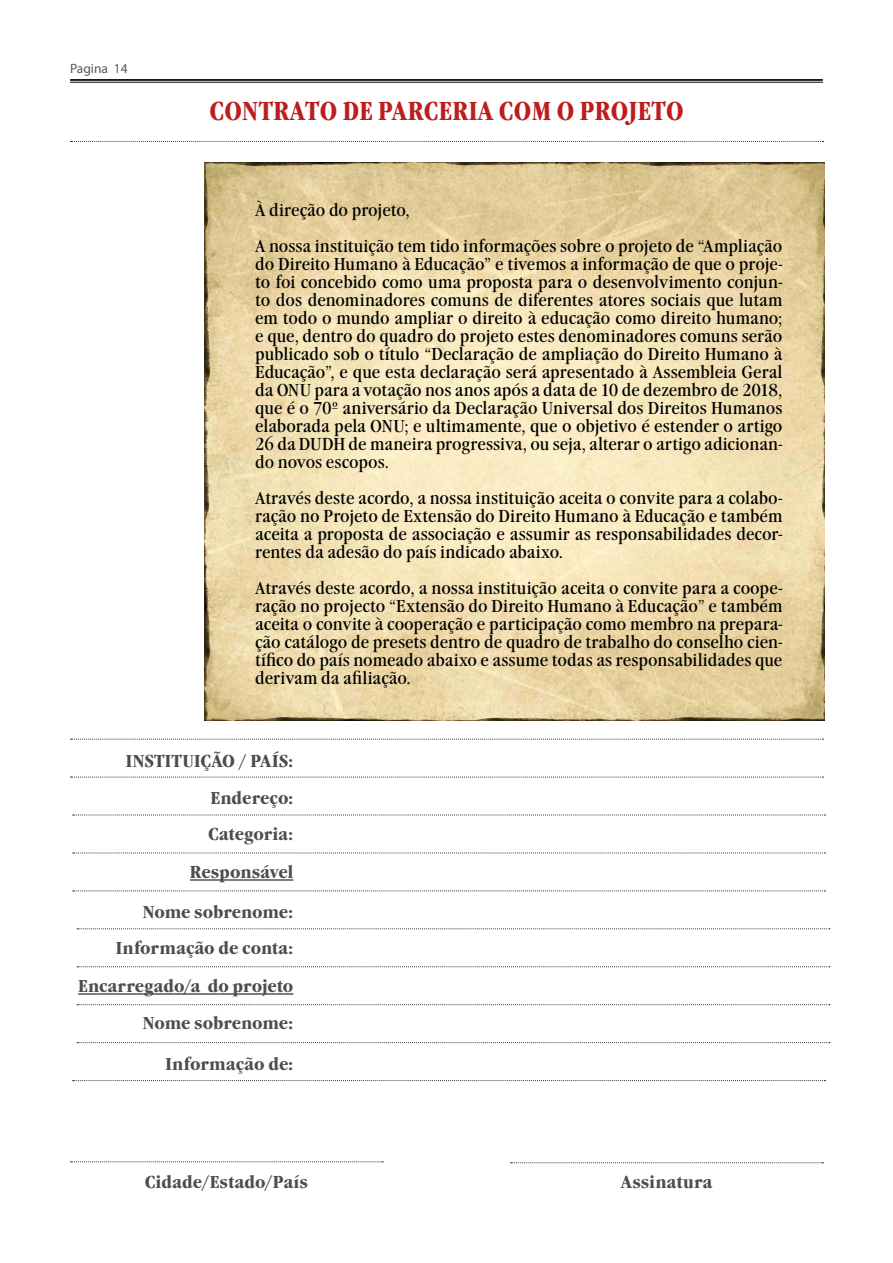
<style>
.page{position:relative;width:893px;height:1263px;background:#fff}
.page>*{position:absolute;margin:0;border:0;box-sizing:border-box;transform-origin:0 0}
.t1{font:700 condensed 27px "Garamond Itc TOT";letter-spacing:.015em;color:#bd1d1d}
.t2{font:condensed 18px/18px "Garamond Itc TOT";color:#000;text-align:justify;scale:1.1 1}
.t3{font:700 condensed 18px/37px "Garamond Itc TOT";color:#4d4d4c;text-align:right;scale:1.1 1}
.t4{font:13.5px "Myriad Pro";color:#575756}
</style>
<div class="page">
<hr style="left:70px;top:79px;width:753px;height:2px;background:#000">
<hr style="left:70px;top:82px;width:753px;height:1px;background:#000">
<svg style="left:71px;top:141px;width:752px;height:1px"></svg>
<hr style="left:190px;top:879px;width:103px;height:2px;background:#4d4d4c">
<hr style="left:78px;top:993px;width:215px;height:2px;background:#4d4d4c">
<svg style="left:73px;top:814px;width:753px;height:1px"></svg>
<svg style="left:73px;top:890px;width:753px;height:1px"></svg>
<svg style="left:77px;top:966px;width:753px;height:1px"></svg>
<svg style="left:73px;top:852px;width:753px;height:1px"></svg>
<svg style="left:77px;top:928px;width:753px;height:1px"></svg>
<svg style="left:77px;top:1004px;width:753px;height:1px"></svg>
<svg style="left:77px;top:1042px;width:753px;height:1px"></svg>
<svg style="left:71px;top:777px;width:752px;height:1px"></svg>
<svg style="left:511px;top:1162px;width:312px;height:1px"></svg>
<svg style="left:71px;top:1161px;width:312px;height:1px"></svg>
<svg style="left:73px;top:1080px;width:753px;height:1px"></svg>
<svg style="left:71px;top:739px;width:752px;height:1px"></svg>
<img style="left:204px;top:162px;width:621px;height:558px">
<p class="t4" style="left:70px;top:60px;width:59px">Pagina 14</p>
<h1 class="t1" style="left:209px;top:96px;width:476px">CONTRATO DE PARCERIA COM O PROJETO</h1>
<p class="t2" style="left:255px;top:192px;width:481px;line-height:36px">À direção do projeto,<br>A nossa instituição tem tido informações sobre o projeto de “Ampliação</p>
<p class="t2" style="left:255px;top:255px;width:481px">do Direito Humano à Educação” e tivemos a informação de que o proje&shy;to foi concebido como uma proposta para o desenvolvimento conjun&shy;to dos denominadores comuns de diferentes atores sociais que lutam em todo o mundo ampliar o direito à educação como direito humano; e que, dentro do quadro do projeto estes denominadores comuns serão publicado sob o título “Declaração de ampliação do Direito Humano à Educação”, e que esta declaração será apresentado à Assembleia Geral da ONU para a votação nos anos após a data de 10 de dezembro de 2018, que é o 70º aniversário da Declaração Universal dos Direitos Humanos elaborada pela ONU; e ultimamente, que o objetivo é estender o artigo 26 da DUDH de maneira progressiva, ou seja, alterar o artigo adicionan&shy;do novos escopos.</p>
<p class="t2" style="left:255px;top:489px;width:481px">Através deste acordo, a nossa instituição aceita o convite para a colabo&shy;ração no Projeto de Extensão do Direito Humano à Educação e também aceita a proposta de associação e assumir as responsabilidades decor&shy;rentes da adesão do país indicado abaixo.</p>
<p class="t2" style="left:255px;top:579px;width:481px">Através deste acordo, a nossa instituição aceita o convite para a coope&shy;ração no projecto “Extensão do Direito Humano à Educação” e também aceita o convite à cooperação e participação como membro na prepara&shy;ção catálogo de presets dentro de quadro de trabalho do conselho cien&shy;tífico do país nomeado abaixo e assume todas as responsabilidades que derivam da afiliação.</p>
<p class="t3" style="left:126px;top:742px;width:154px">INSTITUIÇÃO / PAÍS:<br>Endereço:<br>Categoria:<br>Responsável</p>
<p class="t3" style="left:78px;top:894px;width:197px">Nome sobrenome:<br>Informação de conta:<br>Encarregado/a do projeto<br>Nome sobrenome:</p>
<p class="t3" style="left:166px;top:1045px;width:118px">Informação de:</p>
<p class="t3" style="left:145px;top:1164px;width:150px">Cidade/Estado/País</p>
<p class="t3" style="left:621px;top:1164px;width:85px">Assinatura</p>
</div>
